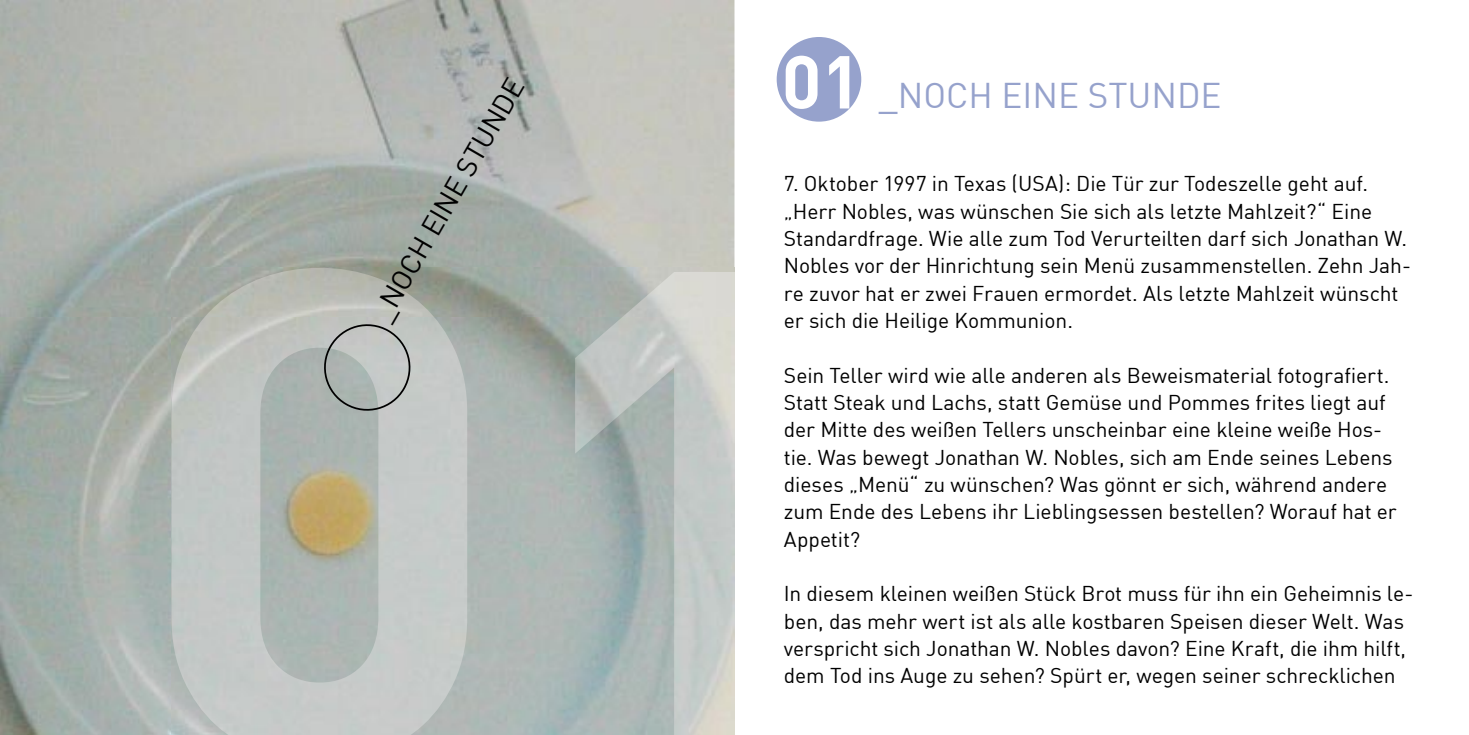
<style>
.page{position:relative;width:1469px;height:735px;background:#fff}
.page>*{position:absolute;margin:0;border:0;box-sizing:border-box;transform-origin:0 0}
.t1{font:35px "DIN";color:#96a2cc}
.t2{font:28px "DIN";color:#000}
.t3{font:21px/27.3px "DIN";letter-spacing:-.005em;color:#000}
.s1{font-weight:700;font-size:73.5px;color:#fff}
</style>
<div class="page">
<div style="left:776px;top:37px;width:85px;height:85px;background:#96a2cc;border-radius:50%"></div>
<img style="left:0;top:0;width:734px;height:734px">
<img style="left:171px;top:268px;width:563px;height:466px">
<svg style="left:318px;top:318px;width:98px;height:98px"></svg>
<h2 class="t2" style="left:364px;top:309px;width:276px;rotate:-60deg">_NOCH EINE STUNDE</h2>
<h1 class="t1" style="left:781px;top:74px;width:441px"><span class="s1">01</span> _NOCH EINE STUNDE</h1>
<p class="t3" style="left:784px;top:169px;width:628px">7. Oktober 1997 in Texas (USA): Die Tür zur Todeszelle geht auf. „Herr Nobles, was wünschen Sie sich als letzte Mahlzeit?“ Eine Standardfrage. Wie alle zum Tod Verurteilten darf sich Jonathan W.<br>Nobles vor der Hinrichtung sein Menü zusammenstellen. Zehn Jah&shy;re zuvor hat er zwei Frauen ermordet. Als letzte Mahlzeit wünscht er sich die Heilige Kommunion.</p>
<p class="t3" style="left:784px;top:361px;width:614px">Sein Teller wird wie alle anderen als Beweismaterial fotografiert.<br>Statt Steak und Lachs, statt Gemüse und Pommes frites liegt auf der Mitte des weißen Tellers unscheinbar eine kleine weiße Hos&shy;tie. Was bewegt Jonathan W. Nobles, sich am Ende seines Lebens dieses „Menü“ zu wünschen? Was gönnt er sich, während andere zum Ende des Lebens ihr Lieblingsessen bestellen? Worauf hat er Appetit?</p>
<p class="t3" style="left:784px;top:579px;width:631px">In diesem kleinen weißen Stück Brot muss für ihn ein Geheimnis le&shy;ben, das mehr wert ist als alle kostbaren Speisen dieser Welt. Was verspricht sich Jonathan W. Nobles davon? Eine Kraft, die ihm hilft, dem Tod ins Auge zu sehen? Spürt er, wegen seiner schrecklichen</p>
</div>
